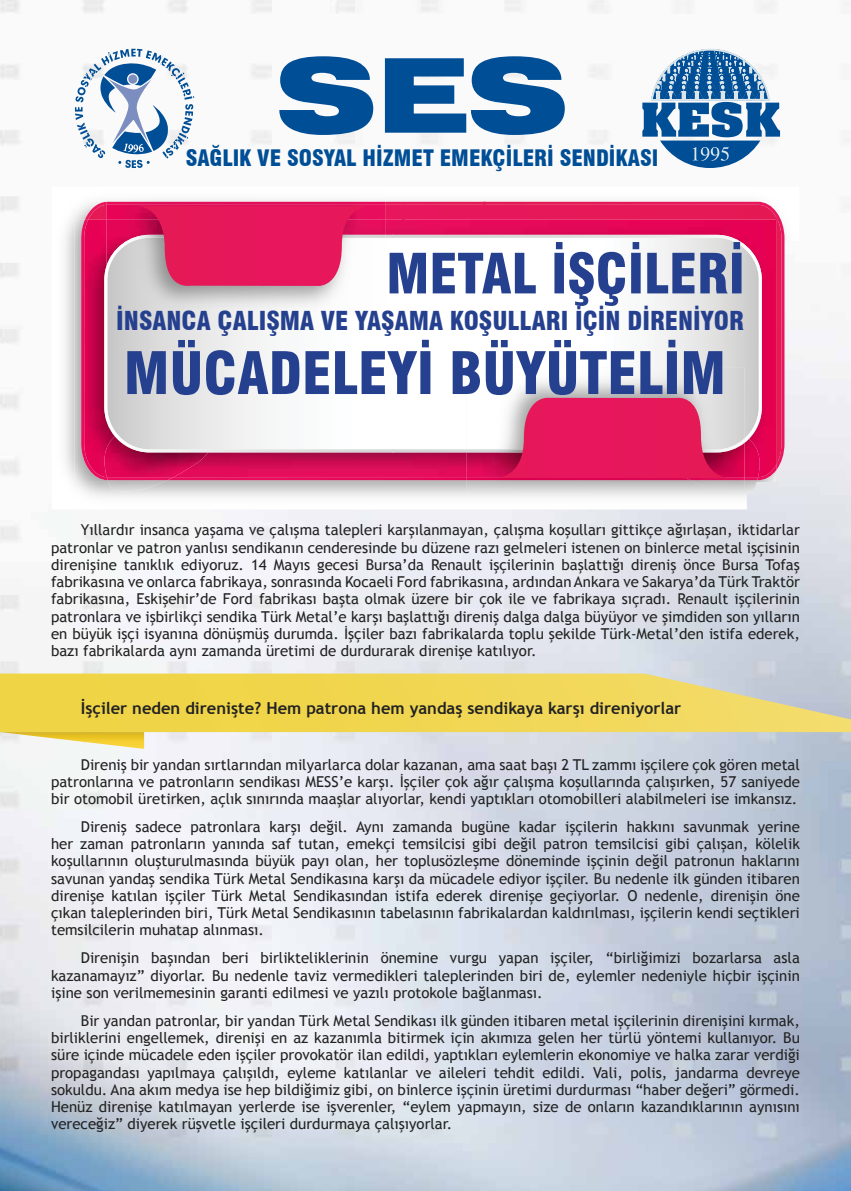
<style>
.page{position:relative;width:851px;height:1191px;background:#fff}
.page>*{position:absolute;margin:0;border:0;box-sizing:border-box;transform-origin:0 0}
.t1{font:900 expanded 103.05px "Swiss 721 BT";color:#004e96}
.t2{font:900 condensed 57px "Swiss 721 BT";color:#25408f}
.t3{font:900 condensed 54px "Swiss 721 BT";color:#25408f}
.t4{font:900 condensed 25.5px "Swiss 721 BT";color:#25408f}
.t5{font:900 condensed 22.2px "Swiss 721 BT";color:#004e96}
.t6{font:700 16.5px "Trebuchet MS";color:#222}
.t7{font:15px/17.2px "Trebuchet MS";color:#222;text-align:justify}
</style>
<div class="page">
<img style="left:0;top:0;width:850px;height:1191px">
<svg style="left:0;top:673px;width:850px;height:59px;background:#ecd55f"></svg>
<svg style="left:0;top:732px;width:144px;height:16px"></svg>
<img style="left:52px;top:187px;width:747px;height:54px">
<img style="left:52px;top:240px;width:52px;height:269px">
<img style="left:104px;top:482px;width:642px;height:27px">
<svg style="left:85px;top:202px;width:699px;height:268px;background:#e62360"></svg>
<img style="left:108px;top:482px;width:56px;height:9px">
<img style="left:466px;top:482px;width:290px;height:12px">
<img style="left:757px;top:480px;width:19px;height:2px">
<img style="left:466px;top:220px;width:310px;height:244px">
<img style="left:757px;top:464px;width:19px;height:16px">
<img style="left:744px;top:452px;width:15px;height:25px">
<svg style="left:744px;top:477px;width:13px;height:5px"></svg>
<img style="left:74px;top:220px;width:392px;height:262px">
<img style="left:81px;top:220px;width:385px;height:260px">
<img style="left:108px;top:480px;width:59px;height:2px">
<img style="left:104px;top:452px;width:104px;height:25px">
<img style="left:107px;top:477px;width:66px;height:3px">
<svg style="left:104px;top:235px;width:657px;height:217px"></svg>
<img style="left:106px;top:191px;width:279px;height:44px">
<img style="left:106px;top:235px;width:279px;height:81px">
<svg style="left:136px;top:206px;width:234px;height:85px;background:#e14075"></svg>
<img style="left:694px;top:482px;width:50px;height:11px">
<img style="left:466px;top:480px;width:224px;height:2px">
<img style="left:466px;top:452px;width:30px;height:25px">
<img style="left:466px;top:477px;width:219px;height:3px">
<img style="left:690px;top:480px;width:54px;height:2px">
<img style="left:729px;top:452px;width:15px;height:25px">
<img style="left:685px;top:477px;width:59px;height:3px">
<img style="left:466px;top:368px;width:278px;height:70px">
<img style="left:466px;top:438px;width:278px;height:14px">
<svg style="left:496px;top:398px;width:233px;height:80px;background:#e23970"></svg>
<svg style="left:75px;top:49px;width:119px;height:119px"></svg>
<svg style="left:642px;top:48px;width:138px;height:120px"></svg>
<hr style="left:650px;top:99px;width:119px;height:2px;background:#dae6ec">
<h1 class="t1" style="left:276px;top:33px;width:294px">SES</h1>
<h3 class="t5" style="left:186px;top:145px;width:474px">SAĞLIK VE SOSYAL HİZMET EMEKÇİLERİ SENDİKASI</h3>
<h3 class="t3" style="left:386px;top:241px;width:360px">METAL İŞÇİLERİ</h3>
<h3 class="t4" style="left:116px;top:305px;width:629px">İNSANCA ÇALIŞMA VE YAŞAMA KOŞULLARI İÇİN DİRENİYOR</h3>
<h2 class="t2" style="left:124px;top:339px;width:603px">MÜCADELEYİ BÜYÜTELİM</h2>
<p class="t7" style="left:51px;top:522px;width:750px;text-indent:30px">Yıllardır insanca yaşama ve çalışma talepleri karşılanmayan, çalışma koşulları gittikçe ağırlaşan, iktidarlar patronlar ve patron yanlısı sendikanın cenderesinde bu düzene razı gelmeleri istenen on binlerce metal işçisinin direnişine tanıklık ediyoruz. 14 Mayıs gecesi Bursa’da Renault işçilerinin başlattığı direniş önce Bursa Tofaş fabrikasına ve onlarca fabrikaya, sonrasında Kocaeli Ford fabrikasına, ardından Ankara ve Sakarya’da Türk Traktör fabrikasına, Eskişehir’de Ford fabrikası başta olmak üzere bir çok ile ve fabrikaya sıçradı. Renault işçilerinin patronlara ve işbirlikçi sendika Türk Metal’e karşı başlattığı direniş dalga dalga büyüyor ve şimdiden son yılların en büyük işçi isyanına dönüşmüş durumda. İşçiler bazı fabrikalarda toplu şekilde Türk-Metal’den istifa ederek, bazı fabrikalarda aynı zamanda üretimi de durdurarak direnişe katılıyor.</p>
<p class="t6" style="left:81px;top:697px;width:602px">İşçiler neden direnişte? Hem patrona hem yandaş sendikaya karşı direniyorlar</p>
<p class="t7" style="left:51px;top:755px;width:750px;text-indent:30px">Direniş bir yandan sırtlarından milyarlarca dolar kazanan, ama saat başı 2 TL zammı işçilere çok gören metal patronlarına ve patronların sendikası MESS’e karşı. İşçiler çok ağır çalışma koşullarında çalışırken, 57 saniyede bir otomobil üretirken, açlık sınırında maaşlar alıyorlar, kendi yaptıkları otomobilleri alabilmeleri ise imkansız.</p>
<p class="t7" style="left:51px;top:818px;width:750px;text-indent:30px">Direniş sadece patronlara karşı değil. Aynı zamanda bugüne kadar işçilerin hakkını savunmak yerine her zaman patronların yanında saf tutan, emekçi temsilcisi gibi değil patron temsilcisi gibi çalışan, kölelik koşullarının oluşturulmasında büyük payı olan, her toplusözleşme döneminde işçinin değil patronun haklarını savunan yandaş sendika Türk Metal Sendikasına karşı da mücadele ediyor işçiler. Bu nedenle ilk günden itibaren direnişe katılan işçiler Türk Metal Sendikasından istifa ederek direnişe geçiyorlar. O nedenle, direnişin öne çıkan taleplerinden biri, Türk Metal Sendikasının tabelasının fabrikalardan kaldırılması, işçilerin kendi seçtikleri temsilcilerin muhatap alınması.</p>
<p class="t7" style="left:51px;top:949px;width:750px;text-indent:30px">Direnişin başından beri birlikteliklerinin önemine vurgu yapan işçiler, “birliğimizi bozarlarsa asla kazanamayız” diyorlar. Bu nedenle taviz vermedikleri taleplerinden biri de, eylemler nedeniyle hiçbir işçinin işine son verilmemesinin garanti edilmesi ve yazılı protokole bağlanması.</p>
<p class="t7" style="left:51px;top:1012px;width:750px;text-indent:30px">Bir yandan patronlar, bir yandan Türk Metal Sendikası ilk günden itibaren metal işçilerinin direnişini kırmak, birliklerini engellemek, direnişi en az kazanımla bitirmek için akımıza gelen her türlü yöntemi kullanıyor. Bu süre içinde mücadele eden işçiler provokatör ilan edildi, yaptıkları eylemlerin ekonomiye ve halka zarar verdiği propagandası yapılmaya çalışıldı, eyleme katılanlar ve aileleri tehdit edildi. Vali, polis, jandarma devreye sokuldu. Ana akım medya ise hep bildiğimiz gibi, on binlerce işçinin üretimi durdurması “haber değeri” görmedi.<br>Henüz direnişe katılmayan yerlerde ise işverenler, “eylem yapmayın, size de onların kazandıklarının aynısını vereceğiz” diyerek rüşvetle işçileri durdurmaya çalışıyorlar.</p>
</div>
